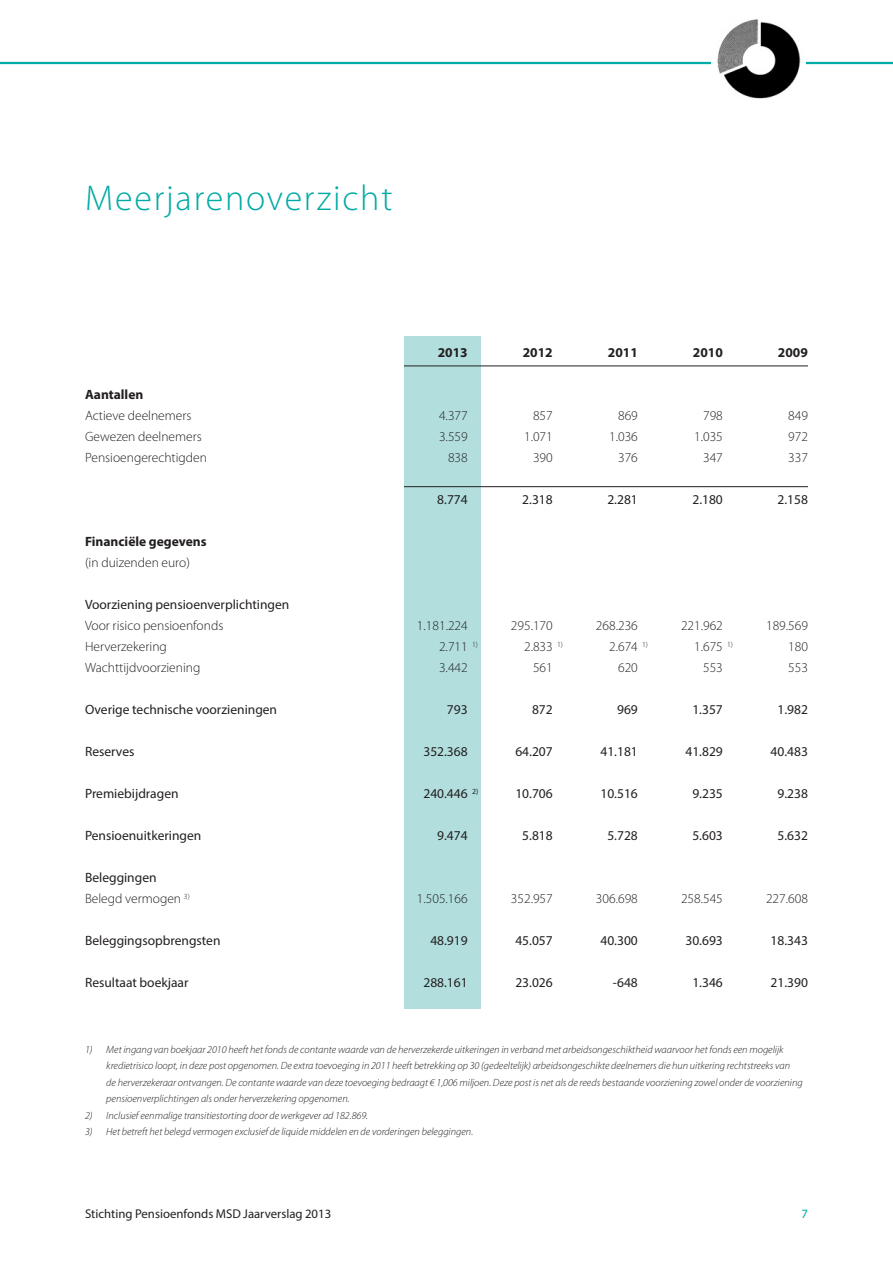
<style>
.page{position:relative;width:893px;height:1263px;background:#fff}
.page>*{position:absolute;margin:0;border:0;box-sizing:border-box;transform-origin:0 0}
.t1{font:300 36px "Myriad Pro";letter-spacing:.05em;color:#00aba5}
.t2{font:300 13.5px/21px "Myriad Pro";color:#231f20}
.t3{font:13.5px "Myriad Pro";color:#231f20}
.t4{font:700 13.5px "Myriad Pro";color:#231f20}
.t5{font:12.75px "Myriad Pro";color:#231f20}
.t6{font:12.75px "Myriad Pro";color:#00aba5}
.t7{font:italic 300 10.5px/16.5px "Myriad Pro";color:#231f20}
.s1{font-weight:400}
</style>
<div class="page">
<hr style="left:0;top:62px;width:893px;height:2px;background:#00aba5">
<img style="left:711px;top:19px;width:95px;height:80px">
<div style="left:404px;top:336px;width:76px;height:672px;background:#b2dfde"></div>
<hr style="left:404px;top:366px;width:404px;height:1px;background:#231f20">
<hr style="left:404px;top:486px;width:404px;height:1px;background:#231f20">
<h1 class="t1" style="left:85px;top:176px;width:309px">Meerjarenoverzicht</h1>
<p class="t4" style="left:438px;top:344px;width:31px">2013</p>
<p class="t4" style="left:523px;top:344px;width:31px">2012</p>
<p class="t4" style="left:608px;top:344px;width:31px">2011</p>
<p class="t4" style="left:693px;top:344px;width:31px">2010</p>
<p class="t4" style="left:778px;top:344px;width:31px">2009</p>
<p class="t4" style="left:85px;top:386px;width:60px">Aantallen</p>
<p class="t2" style="left:85px;top:405px;width:108px">Actieve deelnemers</p>
<p class="t2" style="left:439px;top:405px;width:30px">4.377</p>
<p class="t2" style="left:533px;top:405px;width:21px">857</p>
<p class="t2" style="left:618px;top:405px;width:21px">869</p>
<p class="t2" style="left:703px;top:405px;width:21px">798</p>
<p class="t2" style="left:788px;top:405px;width:21px">849</p>
<p class="t2" style="left:85px;top:426px;width:118px">Gewezen deelnemers</p>
<p class="t2" style="left:439px;top:426px;width:30px">3.559</p>
<p class="t2" style="left:524px;top:426px;width:30px">1.071</p>
<p class="t2" style="left:609px;top:426px;width:30px">1.036</p>
<p class="t2" style="left:694px;top:426px;width:30px">1.035</p>
<p class="t2" style="left:788px;top:426px;width:21px">972</p>
<p class="t2" style="left:85px;top:447px;width:124px">Pensioengerechtigden</p>
<p class="t2" style="left:448px;top:447px;width:21px">838</p>
<p class="t2" style="left:533px;top:447px;width:21px">390</p>
<p class="t2" style="left:618px;top:447px;width:21px">376</p>
<p class="t2" style="left:703px;top:447px;width:21px">347</p>
<p class="t2" style="left:788px;top:447px;width:21px">337</p>
<p class="t3" style="left:437px;top:491px;width:32px">8.774</p>
<p class="t3" style="left:522px;top:491px;width:32px">2.318</p>
<p class="t3" style="left:607px;top:491px;width:32px">2.281</p>
<p class="t3" style="left:692px;top:491px;width:32px">2.180</p>
<p class="t3" style="left:777px;top:491px;width:32px">2.158</p>
<p class="t4" style="left:85px;top:533px;width:123px">Financiële gegevens</p>
<p class="t2" style="left:85px;top:552px;width:106px">(in duizenden euro)</p>
<p class="t3" style="left:85px;top:596px;width:206px">Voorziening pensioenverplichtingen</p>
<p class="t2" style="left:85px;top:615px;width:140px">Voor risico pensioenfonds</p>
<p class="t2" style="left:417px;top:615px;width:52px">1.181.224</p>
<p class="t2" style="left:511px;top:615px;width:43px">295.170</p>
<p class="t2" style="left:596px;top:615px;width:43px">268.236</p>
<p class="t2" style="left:681px;top:615px;width:43px">221.962</p>
<p class="t2" style="left:766px;top:615px;width:43px">189.569</p>
<p class="t2" style="left:85px;top:636px;width:83px">Herverzekering</p>
<p class="t2" style="left:439px;top:636px;width:40px">2.711 <sup>1)</sup></p>
<p class="t2" style="left:524px;top:636px;width:40px">2.833 <sup>1)</sup></p>
<p class="t2" style="left:609px;top:636px;width:40px">2.674 <sup>1)</sup></p>
<p class="t2" style="left:694px;top:636px;width:40px">1.675 <sup>1)</sup></p>
<p class="t2" style="left:788px;top:636px;width:21px">180</p>
<p class="t2" style="left:85px;top:657px;width:117px">Wachttijdvoorziening</p>
<p class="t2" style="left:439px;top:657px;width:30px">3.442</p>
<p class="t2" style="left:533px;top:657px;width:21px">561</p>
<p class="t2" style="left:618px;top:657px;width:21px">620</p>
<p class="t2" style="left:703px;top:657px;width:21px">553</p>
<p class="t2" style="left:788px;top:657px;width:21px">553</p>
<p class="t3" style="left:85px;top:701px;width:194px">Overige technische voorzieningen</p>
<p class="t3" style="left:447px;top:701px;width:22px">793</p>
<p class="t3" style="left:532px;top:701px;width:22px">872</p>
<p class="t3" style="left:617px;top:701px;width:22px">969</p>
<p class="t3" style="left:692px;top:701px;width:32px">1.357</p>
<p class="t3" style="left:777px;top:701px;width:32px">1.982</p>
<p class="t3" style="left:85px;top:743px;width:51px">Reserves</p>
<p class="t3" style="left:423px;top:743px;width:46px">352.368</p>
<p class="t3" style="left:515px;top:743px;width:39px">64.207</p>
<p class="t3" style="left:600px;top:743px;width:39px">41.181</p>
<p class="t3" style="left:685px;top:743px;width:39px">41.829</p>
<p class="t3" style="left:770px;top:743px;width:39px">40.483</p>
<p class="t3" style="left:85px;top:785px;width:95px">Premiebijdragen</p>
<p class="t3" style="left:423px;top:785px;width:56px">240.446 <sup>2)</sup></p>
<p class="t3" style="left:515px;top:785px;width:39px">10.706</p>
<p class="t3" style="left:600px;top:785px;width:39px">10.516</p>
<p class="t3" style="left:692px;top:785px;width:32px">9.235</p>
<p class="t3" style="left:777px;top:785px;width:32px">9.238</p>
<p class="t3" style="left:85px;top:827px;width:118px">Pensioenuitkeringen</p>
<p class="t3" style="left:437px;top:827px;width:32px">9.474</p>
<p class="t3" style="left:522px;top:827px;width:32px">5.818</p>
<p class="t3" style="left:607px;top:827px;width:32px">5.728</p>
<p class="t3" style="left:692px;top:827px;width:32px">5.603</p>
<p class="t3" style="left:777px;top:827px;width:32px">5.632</p>
<p class="t2" style="left:85px;top:867px;width:106px"><span class="s1">Beleggingen<br></span>Belegd vermogen <sup>3)</sup></p>
<p class="t2" style="left:417px;top:888px;width:52px">1.505.166</p>
<p class="t2" style="left:511px;top:888px;width:43px">352.957</p>
<p class="t2" style="left:596px;top:888px;width:43px">306.698</p>
<p class="t2" style="left:681px;top:888px;width:43px">258.545</p>
<p class="t2" style="left:766px;top:888px;width:43px">227.608</p>
<p class="t3" style="left:85px;top:932px;width:137px">Beleggingsopbrengsten</p>
<p class="t3" style="left:430px;top:932px;width:39px">48.919</p>
<p class="t3" style="left:515px;top:932px;width:39px">45.057</p>
<p class="t3" style="left:600px;top:932px;width:39px">40.300</p>
<p class="t3" style="left:685px;top:932px;width:39px">30.693</p>
<p class="t3" style="left:770px;top:932px;width:39px">18.343</p>
<p class="t3" style="left:85px;top:974px;width:105px">Resultaat boekjaar</p>
<p class="t3" style="left:423px;top:974px;width:46px">288.161</p>
<p class="t3" style="left:515px;top:974px;width:39px">23.026</p>
<p class="t3" style="left:613px;top:974px;width:26px">-648</p>
<p class="t3" style="left:692px;top:974px;width:32px">1.346</p>
<p class="t3" style="left:770px;top:974px;width:39px">21.390</p>
<p class="t7" style="left:106px;top:1041px;width:698px;text-indent:-21px">1) Met ingang van boekjaar 2010 heeft het fonds de contante waarde van de herverzekerde uitkeringen in verband met arbeidsongeschiktheid waarvoor het fonds een mogelijk kredietrisico loopt, in deze post opgenomen. De extra toevoeging in 2011 heeft betrekking op 30 (gedeeltelijk) arbeidsongeschikte deelnemers die hun uitkering rechtstreeks van<br>de herverzekeraar ontvangen. De contante waarde van deze toevoeging bedraagt € 1,006 miljoen. Deze post is net als de reeds bestaande voorziening zowel onder de voorziening pensioenverplichtingen als onder herverzekering opgenomen.</p>
<p class="t7" style="left:85px;top:1107px;width:285px">2) Inclusief eenmalige transitiestorting door de werkgever ad 182.869.</p>
<p class="t7" style="left:85px;top:1123px;width:390px">3) Het betreft het belegd vermogen exclusief de liquide middelen en de vorderingen beleggingen.</p>
<p class="t5" style="left:85px;top:1206px;width:248px">Stichting Pensioenfonds MSD Jaarverslag 2013</p>
<p class="t6" style="left:801px;top:1206px;width:8px">7</p>
</div>
